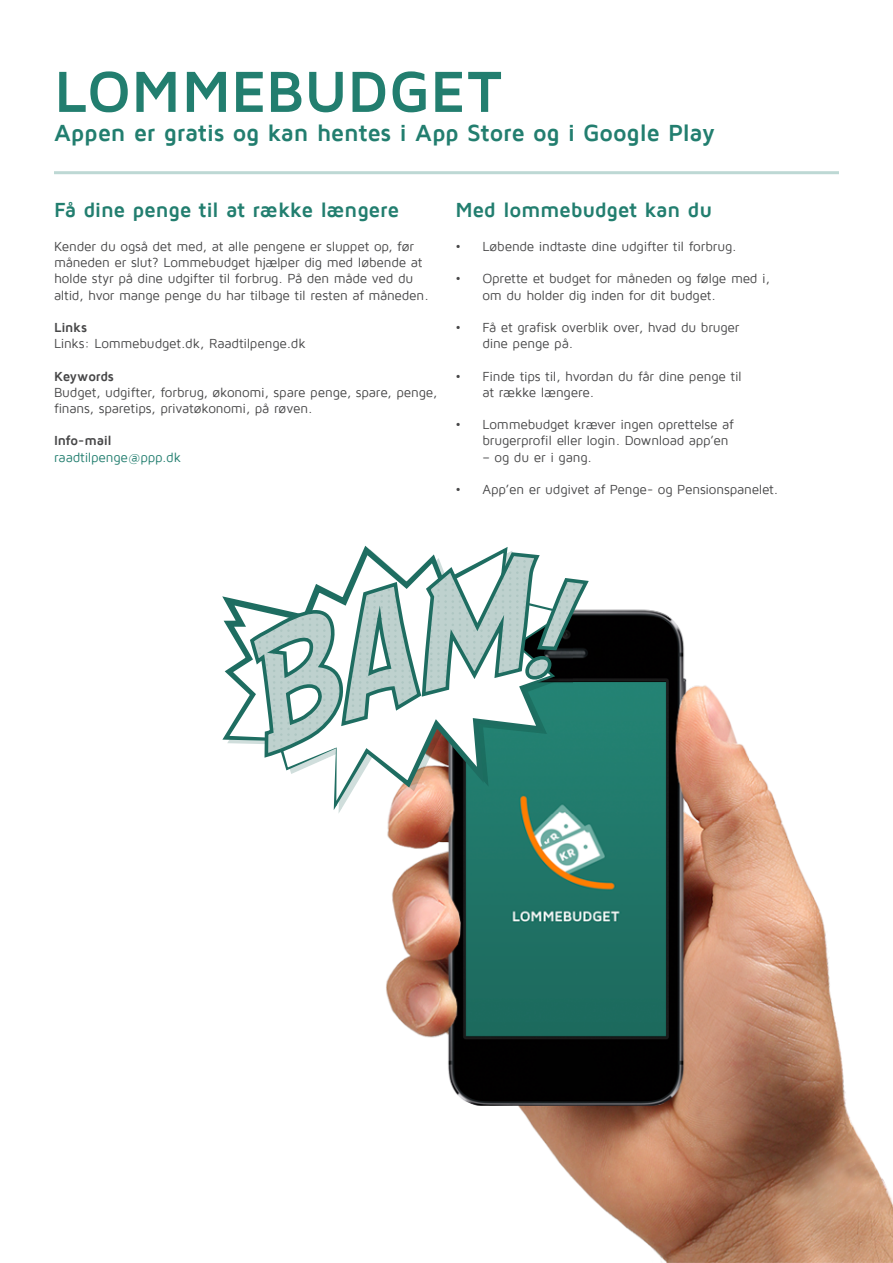
<style>
.page{position:relative;width:893px;height:1263px;background:#fff}
.page>*{position:absolute;margin:0;border:0;box-sizing:border-box;transform-origin:0 0}
.t1{font:156px "SF Comic Script";color:#bfbfbf}
.t2{font:700 60px "Maven Pro";letter-spacing:-.005em;color:#227e6f}
.t3{font:700 24px "Maven Pro";letter-spacing:-.01em;color:#227e6f}
.t4{font:700 21px "Maven Pro";letter-spacing:-.015em;color:#227e6f}
.t5{font:13.5px/16.2px "Maven Pro";letter-spacing:-.015em;color:#464647}
.t6{font:700 13.5px "Maven Pro";letter-spacing:-.02em;color:#464647}
.t7{font:13.5px "Maven Pro";letter-spacing:-.015em;color:#227e6f}
</style>
<div class="page">
<img style="left:386px;top:609px;width:507px;height:654px">
<hr style="left:54px;top:171px;width:785px;height:3px;background:#bdd8d4">
<svg style="left:222px;top:546px;width:345px;height:264px"></svg>
<svg style="left:248px;top:550px;width:343px;height:210px"></svg>
<h2 class="t2" style="left:54px;top:60px;width:449px">LOMMEBUDGET</h2>
<h3 class="t3" style="left:54px;top:120px;width:663px">Appen er gratis og kan hentes i App Store og i Google Play</h3>
<h3 class="t4" style="left:54px;top:199px;width:347px">Få dine penge til at række længere</h3>
<p class="t5" style="left:54px;top:238px;width:376px">Kender du også det med, at alle pengene er sluppet op, før måneden er slut? Lommebudget hjælper dig med løbende at holde styr på dine udgifter til forbrug. På den måde ved du altid, hvor mange penge du har tilbage til resten af måneden.</p>
<p class="t6" style="left:54px;top:320px;width:35px">Links</p>
<p class="t5" style="left:54px;top:336px;width:253px">Links: Lommebudget.dk, Raadtilpenge.dk</p>
<p class="t6" style="left:54px;top:369px;width:62px">Keywords</p>
<p class="t5" style="left:54px;top:384px;width:385px">Budget, udgifter, forbrug, økonomi, spare penge, spare, penge, finans, sparetips, privatøkonomi, på røven.</p>
<p class="t6" style="left:54px;top:434px;width:59px">Info-mail</p>
<p class="t7" style="left:54px;top:450px;width:129px">raadtilpenge@ppp.dk</p>
<h3 class="t4" style="left:455px;top:199px;width:258px">Med lommebudget kan du</h3>
<p class="t5" style="left:455px;top:238px;width:283px">• Løbende indtaste dine udgifter til forbrug.</p>
<p class="t5" style="left:482px;top:271px;width:289px;text-indent:-27px">• Oprette et budget for måneden og følge med i, om du holder dig inden for dit budget.</p>
<p class="t5" style="left:482px;top:319px;width:259px;text-indent:-27px">• Få et grafisk overblik over, hvad du bruger dine penge på.</p>
<p class="t5" style="left:482px;top:368px;width:261px;text-indent:-27px">• Finde tips til, hvordan du får dine penge til at række længere.</p>
<p class="t5" style="left:482px;top:417px;width:253px;text-indent:-27px">• Lommebudget kræver ingen oprettelse af brugerprofil eller login. Download app’en</p>
<p class="t5" style="left:482px;top:449px;width:111px">– og du er i gang.</p>
<p class="t5" style="left:455px;top:481px;width:324px">• App’en er udgivet af Penge- og Pensionspanelet.</p>
<h1 class="t1" style="left:522px;top:375px;width:53px">!</h1>
</div>
